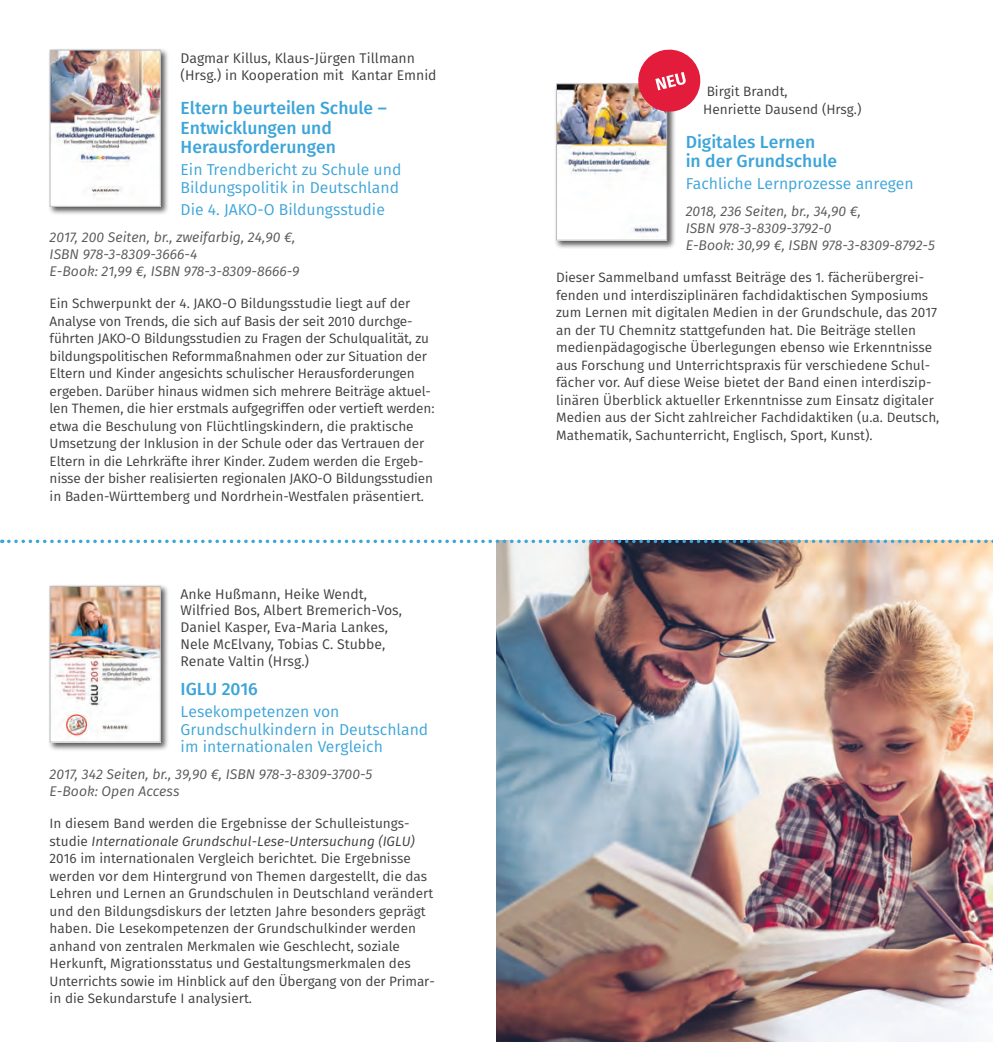
<style>
.page{position:relative;width:993px;height:1042px;background:#fff}
.page>*{position:absolute;margin:0;border:0;box-sizing:border-box;transform-origin:0 0}
.t1{font:500 17.5px/19.2px "Fira Sans";color:#3da5d8}
.t2{font:15.75px/17.5px "Fira Sans";color:#3da5d8}
.t3{font:italic 14px/16.8px "Fira Sans";color:#57585a}
.t4{font:14px/16.8px "Fira Sans";color:#3e3e3f}
.t5{font:13.65px/17.5px "Fira Sans";color:#3e3e3f}
.s1{font-style:italic}
</style>
<div class="page">
<img style="left:496px;top:543px;width:496px;height:499px">
<svg style="left:9px;top:539px;width:984px;height:4px"></svg>
<div style="left:48px;top:48px;width:121px;height:168px;background:#231f20;opacity:.75"></div>
<img style="left:52px;top:52px;width:107px;height:153px">
<div style="left:50px;top:50px;width:111px;height:157px;border:1px solid #bcbdc0"></div>
<div style="left:48px;top:584px;width:121px;height:167px;background:#231f20;opacity:.75"></div>
<img style="left:52px;top:588px;width:107px;height:152px">
<div style="left:50px;top:586px;width:111px;height:156px;border:1px solid #bcbdc0"></div>
<div style="left:554px;top:81px;width:121px;height:169px;background:#231f20;opacity:.75"></div>
<img style="left:558px;top:85px;width:107px;height:154px">
<div style="left:556px;top:83px;width:111px;height:158px;border:1px solid #bcbdc0"></div>
<svg style="left:634px;top:49px;width:67px;height:66px"></svg>
<p class="t4" style="left:180px;top:49px;width:257px;line-height:17.5px">Dagmar Killus, Klaus-Jürgen Tillmann (Hrsg.) in Kooperation mit Kantar Emnid</p>
<p class="t1" style="left:180px;top:98px;width:207px">Eltern beurteilen Schule –<br>Entwicklungen und<br>Herausforderungen</p>
<p class="t2" style="left:180px;top:161px;width:222px">Ein Trendbericht zu Schule und<br>Bildungspolitik in Deutschland</p>
<p class="t2" style="left:180px;top:201px;width:206px">Die 4. JAKO-O Bildungsstudie</p>
<p class="t3" style="left:50px;top:228px;width:251px">2017, 200 Seiten, br., zweifarbig, 24,90 €,<br>ISBN 978-3-8309-3666-4<br>E-Book: 21,99 €, ISBN 978-3-8309-8666-9</p>
<p class="t5" style="left:50px;top:294px;width:386px">Ein Schwerpunkt der 4. JAKO-O Bildungsstudie liegt auf der Analyse von Trends, die sich auf Basis der seit 2010 durchge&shy;führten JAKO-O Bildungsstudien zu Fragen der Schulqualität, zu bildungspolitischen Reformmaßnahmen oder zur Situation der Eltern und Kinder angesichts schulischer Herausforderungen ergeben. Darüber hinaus widmen sich mehrere Beiträge aktuel&shy;len Themen, die hier erstmals aufgegriffen oder vertieft werden: etwa die Beschulung von Flüchtlingskindern, die praktische Umsetzung der Inklusion in der Schule oder das Vertrauen der Eltern in die Lehrkräfte ihrer Kinder. Zudem werden die Ergeb&shy;nisse der bisher realisierten regionalen JAKO-O Bildungsstudien in Baden-Württemberg und Nordrhein-Westfalen präsentiert.</p>
<p class="t4" style="left:180px;top:585px;width:223px">Anke Hußmann, Heike Wendt,<br>Wilfried Bos, Albert Bremerich-Vos,<br>Daniel Kasper, Eva-Maria Lankes,<br>Nele McElvany, Tobias C. Stubbe,<br>Renate Valtin (Hrsg.)</p>
<p class="t1" style="left:180px;top:678px;width:79px">IGLU 2016</p>
<p class="t2" style="left:180px;top:703px;width:249px">Lesekompetenzen von<br>Grundschulkindern in Deutschland im internationalen Vergleich</p>
<p class="t3" style="left:50px;top:765px;width:324px">2017, 342 Seiten, br., 39,90 €, ISBN 978-3-8309-3700-5<br>E-Book: Open Access</p>
<p class="t5" style="left:50px;top:814px;width:386px">In diesem Band werden die Ergebnisse der Schulleistungs&shy;studie <span class="s1">Internationale Grundschul-Lese-Untersuchung (IGLU)<br></span>2016 im internationalen Vergleich berichtet. Die Ergebnisse werden vor dem Hintergrund von Themen dargestellt, die das Lehren und Lernen an Grundschulen in Deutschland verändert und den Bildungsdiskurs der letzten Jahre besonders geprägt haben. Die Lesekompetenzen der Grundschulkinder werden anhand von zentralen Merkmalen wie Geschlecht, soziale Herkunft, Migrationsstatus und Gestaltungsmerkmalen des Unterrichts sowie im Hinblick auf den Übergang von der Primar&shy;in die Sekundarstufe I analysiert.</p>
<p class="t5" style="left:703px;top:82px;width:160px">Birgit Brandt,<br>Henriette Dausend (Hrsg.)</p>
<p class="t1" style="left:685px;top:131px;width:153px">Digitales Lernen<br>in der Grundschule</p>
<p class="t2" style="left:685px;top:175px;width:229px">Fachliche Lernprozesse anregen</p>
<p class="t3" style="left:685px;top:203px;width:251px">2018, 236 Seiten, br., 34,90 €,<br>ISBN 978-3-8309-3792-0<br>E-Book: 30,99 €, ISBN 978-3-8309-8792-5</p>
<p class="t5" style="left:556px;top:268px;width:385px">Dieser Sammelband umfasst Beiträge des 1. fächerübergrei&shy;fenden und interdisziplinären fachdidaktischen Symposiums zum Lernen mit digitalen Medien in der Grundschule, das 2017 an der TU Chemnitz stattgefunden hat. Die Beiträge stellen medienpädagogische Überlegungen ebenso wie Erkenntnisse aus Forschung und Unterrichtspraxis für verschiedene Schul&shy;fächer vor. Auf diese Weise bietet der Band einen interdiszip&shy;linären Überblick aktueller Erkenntnisse zum Einsatz digitaler Medien aus der Sicht zahlreicher Fachdidaktiken (u.a. Deutsch, Mathematik, Sachunterricht, Englisch, Sport, Kunst).</p>
</div>
